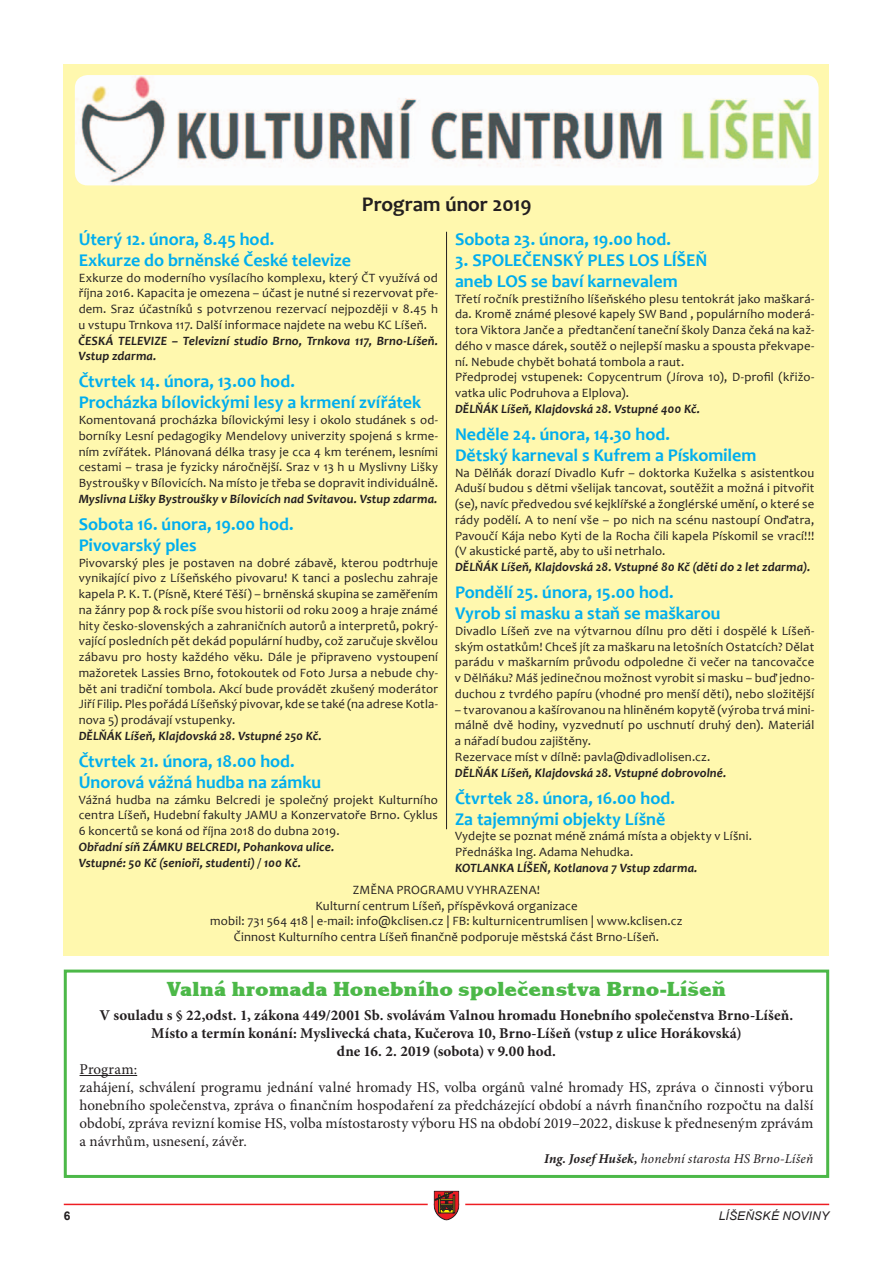
<style>
.page{position:relative;width:893px;height:1263px;background:#fff}
.page>*{position:absolute;margin:0;border:0;box-sizing:border-box;transform-origin:0 0}
.t1{font:800 21px "Korinna Itc TEE";color:#4cb848}
.t2{font:700 21px "Candara";letter-spacing:-.005em;color:#231f20}
.t3{font:700 18px/21px "Candara";color:#00aeef}
.t4{font:15px/18px "Minion Pro";letter-spacing:.005em;color:#231f20}
.t5{font:700 15px/18px "Minion Pro";letter-spacing:.005em;color:#231f20;text-align:center}
.t6{font:italic 13.5px "Minion Pro";letter-spacing:.01em;color:#231f20}
.t7{font:12.75px/15.8px "Candara";letter-spacing:.015em;color:#231f20;text-align:justify}
.t8{font:italic 700 12.75px/15.8px "Candara";letter-spacing:.005em;color:#231f20}
.t9{font:italic 12px "Arial";letter-spacing:.015em;color:#231f20}
.t10{font:700 12px "Arial";color:#231f20}
.s1{font-weight:700}
</style>
<div class="page">
<hr style="left:64px;top:1204px;width:765px;height:1px;background:#ee1d23">
<svg style="left:425px;top:1190px;width:43px;height:31px"></svg>
<div style="left:64px;top:64px;width:765px;height:892px;background:#fff8ae"></div>
<img style="left:75px;top:75px;width:744px;height:110px">
<hr style="left:446px;top:232px;width:1px;height:597px;background:#231f20">
<hr style="left:80px;top:1075px;width:57px;height:1px;background:#231f20">
<div style="left:64px;top:969px;width:765px;height:209px;border:3px solid #4cb848"></div>
<h1 class="t2" style="left:362px;top:191px;width:171px">Program únor 2019</h1>
<h2 class="t3" style="left:79px;top:228px;width:274px">Úterý 12. února, 8.45 hod.<br>Exkurze do brněnské České televize</h2>
<p class="t7" style="left:79px;top:269px;width:361px">Exkurze do moderního vysílacího komplexu, který ČT využívá od října 2016. Kapacita je omezena – účast je nutné si rezervovat pře&shy;dem. Sraz účastníků s potvrzenou rezervací nejpozději v 8.45 h u vstupu Trnkova 117. Další informace najdete na webu KC Líšeň.</p>
<p class="t8" style="left:79px;top:332px;width:361px">ČESKÁ TELEVIZE – Televizní studio Brno, Trnkova 117, Brno-Líšeň.<br>Vstup zdarma.</p>
<h2 class="t3" style="left:79px;top:371px;width:344px">Čtvrtek 14. února, 13.00 hod.<br>Procházka bílovickými lesy a krmení zvířátek</h2>
<p class="t7" style="left:79px;top:412px;width:361px">Komentovaná procházka bílovickými lesy i okolo studánek s od&shy;borníky Lesní pedagogiky Mendelovy univerzity spojená s krme&shy;ním zvířátek. Plánovaná délka trasy je cca 4 km terénem, lesními cestami – trasa je fyzicky náročnější. Sraz v 13 h u Myslivny Lišky Bystroušky v Bílovicích. Na místo je třeba se dopravit individuálně.</p>
<p class="t8" style="left:79px;top:491px;width:360px">Myslivna Lišky Bystroušky v Bílovicích nad Svitavou. Vstup zdarma.</p>
<h2 class="t3" style="left:79px;top:513px;width:216px">Sobota 16. února, 19.00 hod.<br>Pivovarský ples</h2>
<p class="t7" style="left:79px;top:554px;width:361px">Pivovarský ples je postaven na dobré zábavě, kterou podtrhuje vynikající pivo z Líšeňského pivovaru! K tanci a poslechu zahraje kapela P. K. T. (Písně, Které Těší) – brněnská skupina se zaměřením na žánry pop &amp; rock píše svou historii od roku 2009 a hraje známé hity česko-slovenských a zahraničních autorů a interpretů, pokrý&shy;vající posledních pět dekád populární hudby, což zaručuje skvělou zábavu pro hosty každého věku. Dále je připraveno vystoupení mažoretek Lassies Brno, fotokoutek od Foto Jursa a nebude chy&shy;bět ani tradiční tombola. Akcí bude provádět zkušený moderátor Jiří Filip. Ples pořádá Líšeňský pivovar, kde se také (na adrese Kotla&shy;nova 5) prodávají vstupenky.</p>
<p class="t8" style="left:79px;top:728px;width:245px">DĚLŇÁK Líšeň, Klajdovská 28. Vstupné 250 Kč.</p>
<h2 class="t3" style="left:79px;top:750px;width:244px">Čtvrtek 21. února, 18.00 hod.<br>Únorová vážná hudba na zámku</h2>
<p class="t7" style="left:79px;top:791px;width:361px">Vážná hudba na zámku Belcredi je společný projekt Kulturního centra Líšeň, Hudební fakulty JAMU a Konzervatoře Brno. Cyklus 6 koncertů se koná od října 2018 do dubna 2019.</p>
<p class="t8" style="left:79px;top:839px;width:257px">Obřadní síň ZÁMKU BELCREDI, Pohankova ulice.<br>Vstupné: 50 Kč (senioři, studenti) / 100 Kč.</p>
<h2 class="t3" style="left:455px;top:228px;width:218px">Sobota 23. února, 19.00 hod.</h2>
<h2 class="t3" style="left:455px;top:249px;width:254px">3. SPOLEČENSKÝ PLES LOS LÍŠEŇ aneb LOS se baví karnevalem</h2>
<p class="t7" style="left:455px;top:290px;width:361px;text-align:left">Třetí ročník prestižního líšeňského plesu tentokrát jako maškará&shy;da. Kromě známé plesové kapely SW Band , populárního moderá&shy;tora Viktora Janče a předtančení taneční školy Danza čeká na kaž&shy;dého v masce dárek, soutěž o nejlepší masku a spousta překvape&shy;ní. Nebude chybět bohatá tombola a raut.<br>Předprodej vstupenek: Copycentrum (Jírova 10), D-profil (křižo&shy;vatka ulic Podruhova a Elplova).</p>
<p class="t8" style="left:455px;top:401px;width:247px">DĚLŇÁK Líšeň, Klajdovská 28. Vstupné 400 Kč.</p>
<h2 class="t3" style="left:455px;top:423px;width:303px">Neděle 24. února, 14.30 hod.<br>Dětský karneval s Kufrem a Pískomilem</h2>
<p class="t7" style="left:455px;top:464px;width:361px">Na Dělňák dorazí Divadlo Kufr – doktorka Kuželka s asistentkou Aduší budou s dětmi všelijak tancovat, soutěžit a možná i pitvořit (se), navíc předvedou své kejklířské a žonglérské umění, o které se rády podělí. A to není vše – po nich na scénu nastoupí Onďatra, Pavoučí Kája nebo Kyti de la Rocha čili kapela Pískomil se vrací!!! (V akustické partě, aby to uši netrhalo.</p>
<p class="t8" style="left:455px;top:559px;width:357px">DĚLŇÁK Líšeň, Klajdovská 28. Vstupné 80 Kč (děti do 2 let zdarma).</p>
<h2 class="t3" style="left:455px;top:581px;width:267px">Pondělí 25. února, 15.00 hod.<br>Vyrob si masku a staň se maškarou</h2>
<p class="t7" style="left:455px;top:623px;width:361px">Divadlo Líšeň zve na výtvarnou dílnu pro děti i dospělé k Líšeň&shy;ským ostatkům! Chceš jít za maškaru na letošních Ostatcích? Dělat parádu v maškarním průvodu odpoledne či večer na tancovačce v Dělňáku? Máš jedinečnou možnost vyrobit si masku – buď jedno&shy;duchou z tvrdého papíru (vhodné pro menší děti), nebo složitější</p>
<p class="t7" style="left:455px;top:701px;width:361px;text-align:left">– tvarovanou a kašírovanou na hliněném kopytě (výroba trvá mini&shy;málně dvě hodiny, vyzvednutí po uschnutí druhý den). Materiál a nářadí budou zajištěny.<br>Rezervace míst v dílně: pavla@divadlolisen.cz.</p>
<p class="t8" style="left:455px;top:764px;width:273px">DĚLŇÁK Líšeň, Klajdovská 28. Vstupné dobrovolné.</p>
<h2 class="t3" style="left:455px;top:787px;width:221px">Čtvrtek 28. února, 16.00 hod.<br>Za tajemnými objekty Líšně</h2>
<p class="t7" style="left:455px;top:828px;width:298px">Vydejte se poznat méně známá místa a objekty v Líšni.<br>Přednáška Ing. Adama Nehudka.</p>
<p class="t8" style="left:455px;top:860px;width:244px">KOTLANKA LÍŠEŇ, Kotlanova 7 Vstup zdarma.</p>
<p class="t7" style="left:210px;top:882px;width:474px;text-align:center">ZMĚNA PROGRAMU VYHRAZENA!<br>Kulturní centrum Líšeň, příspěvková organizace<br>mobil: 731 564 418 | e-mail: info@kclisen.cz | FB: kulturnicentrumlisen | www.kclisen.cz Činnost Kulturního centra Líšeň finančně podporuje městská část Brno-Líšeň.</p>
<h1 class="t1" style="left:167px;top:977px;width:561px">Valná hromada Honebního společenstva Brno-Líšeň</h1>
<p class="t5" style="left:100px;top:1006px;width:695px">V souladu s § 22,odst. 1, zákona 449/2001 Sb. svolávám Valnou hromadu Honebního společenstva Brno-Líšeň.<br>Místo a termín konání: Myslivecká chata, Kučerova 10, Brno-Líšeň (vstup z ulice Horákovská)<br>dne 16. 2. 2019 (sobota) v 9.00 hod.</p>
<p class="t4" style="left:80px;top:1060px;width:735px">Program:<br>zahájení, schválení programu jednání valné hromady HS, volba orgánů valné hromady HS, zpráva o činnosti výboru honebního společenstva, zpráva o finančním hospodaření za předcházející období a návrh finančního rozpočtu na další období, zpráva revizní komise HS, volba místostarosty výboru HS na období 2019–2022, diskuse k předneseným zprávám a návrhům, usnesení, závěr.</p>
<p class="t6" style="left:544px;top:1149px;width:271px"><span class="s1">Ing. Josef Hušek,</span> honební starosta HS Brno-Líšeň</p>
<p class="t10" style="left:64px;top:1208px;width:8px">6</p>
<p class="t9" style="left:719px;top:1208px;width:112px">LÍŠEŇSKÉ NOVINY</p>
</div>
